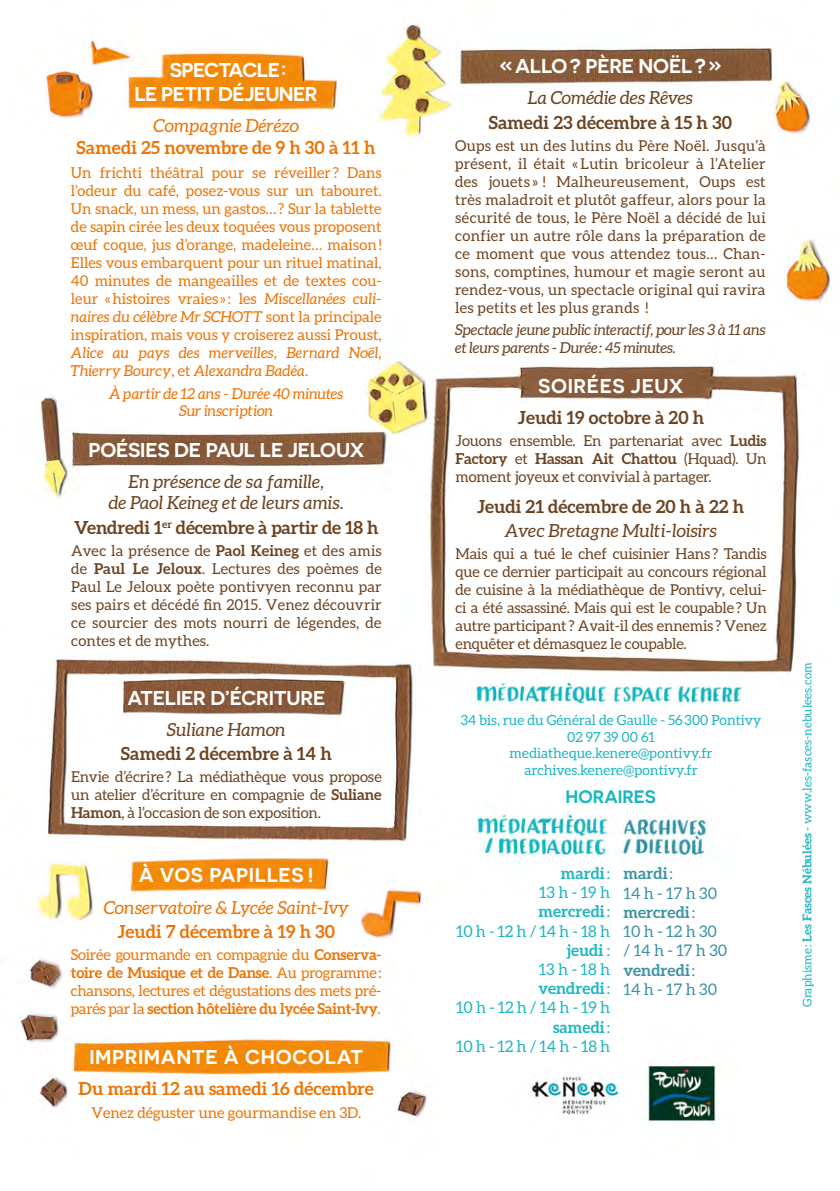
<style>
.page{position:relative;width:840px;height:1191px;background:#fff}
.page>*{position:absolute;margin:0;border:0;box-sizing:border-box;transform-origin:0 0}
.t1{font:600 20px "Novecentosanswide";letter-spacing:-.01em;color:#fff}
.t2{font:600 20px "Novecentosanswide";letter-spacing:.03em;color:#fff}
.t3{font:600 20px/24px "Novecentosanswide";letter-spacing:-.03em;color:#fff;text-align:center}
.t4{font:700 18px "Aleo";color:#6c4321}
.t5{font:italic 18px/21.6px "Aleo";color:#6c4321;text-align:center}
.t6{font:700 18px "Aleo";color:#ee7303}
.t7{font:italic 18px "Aleo";color:#ee7303}
.t8{font:600 18px "Novecentosanswide";color:#1db6c2}
.t9{font:16px/19.2px "Aleo";letter-spacing:-.01em;color:#1db6c2;text-align:right}
.t10{font:16px/19.2px "Aleo";color:#3a92a4}
.t11{font:15px/18px "Aleo";letter-spacing:-.01em;color:#6c4321;text-align:justify}
.t12{font:15px/18px "Aleo";color:#ee7303;text-align:justify}
.t13{font:italic 15px/18px "Aleo";letter-spacing:-.02em;color:#6c4321}
.t14{font:italic 15px/17.8px "Aleo";letter-spacing:-.01em;color:#ee7303;text-align:center}
.t15{font:14px/16.8px "Aleo";color:#1db6c2;text-align:center}
.t16{font:12px "Aleo";color:#1db6c2}
.s1{font-style:italic}
.s2{font-weight:700}
</style>
<div class="page">
<img style="left:19px;top:24px;width:813px;height:1101px">
<h1 class="t3" style="left:134px;top:57px;width:184px">SPECTACLE :<br>LE PETIT DÉJEUNER</h1>
<p class="t7" style="left:153px;top:115px;width:147px">Compagnie Dérézo</p>
<p class="t6" style="left:76px;top:137px;width:300px">Samedi 25 novembre de 9 h 30 à 11 h</p>
<p class="t12" style="left:71px;top:164px;width:312px">Un frichti théâtral pour se réveiller ? Dans l’odeur du café, posez-vous sur un tabouret.<br>Un snack, un mess, un gastos…? Sur la tablette de sapin cirée les deux toquées vous proposent œuf coque, jus d’orange, madeleine… maison!<br>Elles vous embarquent pour un rituel matinal, 40 minutes de mangeailles et de textes cou&shy;leur «histoires vraies »: les <span class="s1">Miscellanées culi&shy;naires du célèbre Mr SCHOTT</span> sont la principale inspiration, mais vous y croiserez aussi Proust, <span class="s1">Alice au pays des merveilles</span>, <span class="s1">Bernard Noël</span>, <span class="s1">Thierry Bourcy</span>, et <span class="s1">Alexandra Badéa</span>.</p>
<p class="t14" style="left:109px;top:384px;width:236px">À partir de 12 ans - Durée 40 minutes<br>Sur inscription</p>
<h1 class="t1" style="left:88px;top:438px;width:277px">POÉSIES DE PAUL LE JELOUX</h1>
<p class="t5" style="left:109px;top:470px;width:236px">En présence de sa famille,<br>de Paol Keineg et de leurs amis.</p>
<p class="t4" style="left:74px;top:517px;width:306px">Vendredi 1<sup>er</sup> décembre à partir de 18 h</p>
<p class="t11" style="left:71px;top:541px;width:312px">Avec la présence de <span class="s2">Paol Keineg</span> et des amis de <span class="s2">Paul Le Jeloux</span>. Lectures des poèmes de Paul Le Jeloux poète pontivyen reconnu par ses pairs et décédé fin 2015. Venez découvrir ce sourcier des mots nourri de légendes, de contes et de mythes.</p>
<h1 class="t1" style="left:127px;top:685px;width:199px">ATELIER D’ÉCRITURE</h1>
<p class="t5" style="left:167px;top:718px;width:120px">Suliane Hamon</p>
<p class="t4" style="left:121px;top:743px;width:212px">Samedi 2 décembre à 14 h</p>
<p class="t11" style="left:71px;top:767px;width:312px">Envie d’écrire? La médiathèque vous propose un atelier d’écriture en compagnie de <span class="s2">Suliane Hamon</span>, à l’occasion de son exposition.</p>
<h1 class="t2" style="left:139px;top:863px;width:176px">À VOS PAPILLES !</h1>
<p class="t7" style="left:104px;top:897px;width:246px">Conservatoire &amp; Lycée Saint-Ivy</p>
<p class="t6" style="left:117px;top:921px;width:219px">Jeudi 7 décembre à 19 h 30</p>
<p class="t12" style="left:71px;top:945px;width:312px">Soirée gourmande en compagnie du <span class="s2">Conserva&shy;toire de Musique et de Danse</span>. Au programme: chansons, lectures et dégustations des mets pré&shy;parés par la <span class="s2">section hôtelière du lycée Saint-Ivy</span>.</p>
<h1 class="t2" style="left:89px;top:1044px;width:275px">IMPRIMANTE À CHOCOLAT</h1>
<p class="t6" style="left:79px;top:1078px;width:296px">Du mardi 12 au samedi 16 décembre</p>
<p class="t12" style="left:91px;top:1103px;width:271px">Venez déguster une gourmandise en 3D.</p>
<h1 class="t1" style="left:498px;top:54px;width:225px">« ALLO ? PÈRE NOËL ? »</h1>
<p class="t5" style="left:527px;top:87px;width:166px">La Comédie des Rêves</p>
<p class="t4" style="left:488px;top:112px;width:244px">Samedi 23 décembre à 15 h 30</p>
<p class="t11" style="left:455px;top:136px;width:312px">Oups est un des lutins du Père Noël. Jusqu’à présent, il était « Lutin bricoleur à l’Atelier des jouets » ! Malheureusement, Oups est très maladroit et plutôt gaffeur, alors pour la sécurité de tous, le Père Noël a décidé de lui confier un autre rôle dans la préparation de ce moment que vous attendez tous… Chan&shy;sons, comptines, humour et magie seront au rendez-vous, un spectacle original qui ravira les petits et les plus grands !</p>
<p class="t13" style="left:455px;top:320px;width:312px">Spectacle jeune public interactif, pour les 3 à 11 ans et leurs parents - Durée: 45 minutes.</p>
<h1 class="t2" style="left:538px;top:373px;width:147px">SOIRÉES JEUX</h1>
<p class="t4" style="left:517px;top:407px;width:188px">Jeudi 19 octobre à 20 h</p>
<p class="t11" style="left:455px;top:431px;width:312px">Jouons ensemble. En partenariat avec <span class="s2">Ludis Factory</span> et <span class="s2">Hassan Ait Chattou</span> (Hquad). Un moment joyeux et convivial à partager.</p>
<p class="t4" style="left:477px;top:496px;width:268px">Jeudi 21 décembre de 20 h à 22 h</p>
<p class="t5" style="left:504px;top:520px;width:214px">Avec Bretagne Multi-loisirs</p>
<p class="t11" style="left:455px;top:544px;width:312px">Mais qui a tué le chef cuisinier Hans ? Tandis que ce dernier participait au concours régional de cuisine à la médiathèque de Pontivy, celui&shy;ci a été assassiné. Mais qui est le coupable? Un autre participant ? Avait-il des ennemis ? Venez enquêter et démasquez le coupable.</p>
<p class="t15" style="left:460px;top:711px;width:302px">34 bis, rue du Général de Gaulle - 56300 Pontivy<br>02 97 39 00 61<br>mediatheque.kenere@pontivy.fr archives.kenere@pontivy.fr</p>
<p class="t8" style="left:565px;top:786px;width:92px">HORAIRES</p>
<p class="t9" style="left:456px;top:863px;width:155px"><span class="s2">mardi</span>:<br>13 h - 19 h<br><span class="s2">mercredi</span>:<br>10 h - 12 h / 14 h - 18 h <span class="s2">jeudi</span> :<br>13 h - 18 h<br><span class="s2">vendredi</span>:<br>10 h - 12 h / 14 h - 19 h <span class="s2">samedi</span>:<br>10 h - 12 h / 14 h - 18 h</p>
<p class="t10" style="left:623px;top:864px;width:105px"><span class="s2">mardi</span>:<br>14 h - 17 h 30 <span class="s2">mercredi</span>:<br>10 h - 12 h 30 / 14 h - 17 h 30 <span class="s2">vendredi</span>:<br>14 h - 17 h 30</p>
<p class="t16" style="left:799px;top:1006px;width:346px;rotate:-90deg">Graphisme : <span class="s2">Les Fasces Nébulées</span> - www.les-fasces-nebulees.com</p>
</div>
